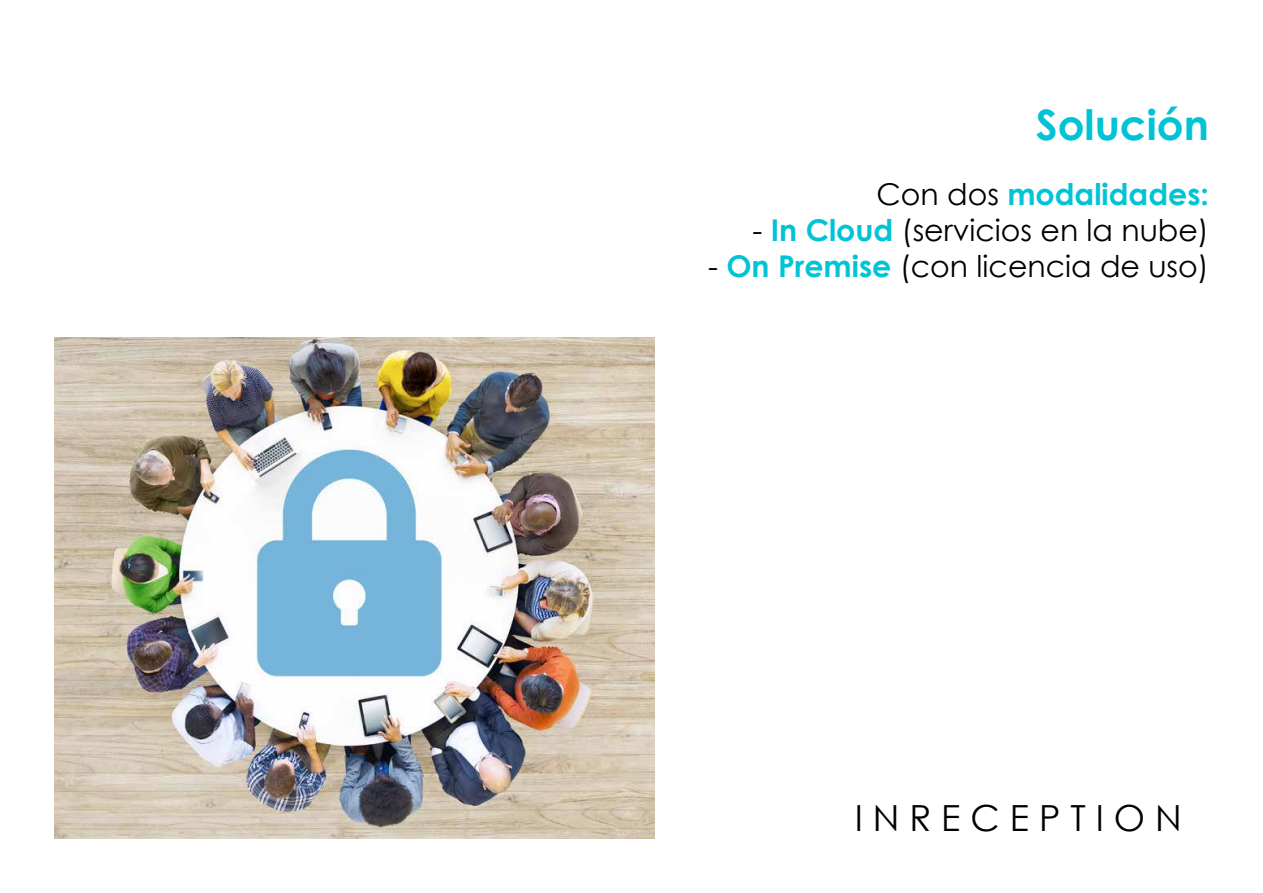
<style>
.page{position:relative;width:1263px;height:893px;background:#fff}
.page>*{position:absolute;margin:0;border:0;box-sizing:border-box;transform-origin:0 0}
.t1{font:700 42px "Century Gothic";color:#00c4d5}
.t2{font:36px "Century Gothic";color:#000}
.t3{font:30px "Century Gothic";color:#000}
.t4{font:700 30px "Century Gothic";color:#00c4d5}
.s1{font-weight:400;color:#000}
.s2{font-weight:700;color:#00c4d5}
</style>
<div class="page">
<img style="left:54px;top:338px;width:601px;height:501px">
<h1 class="t1" style="left:1036px;top:98px;width:175px">Solución</h1>
<p class="t4" style="left:876px;top:175px;width:334px"><span class="s1">Con dos</span> modalidades:</p>
<p class="t3" style="left:753px;top:212px;width:458px">- <span class="s2">In Cloud</span> (servicios en la nube)</p>
<p class="t3" style="left:708px;top:248px;width:502px">- <span class="s2">On Premise</span> (con licencia de uso)</p>
<p class="t2" style="left:855px;top:796px;width:328px">I N R E C E P T I O N</p>
</div>
